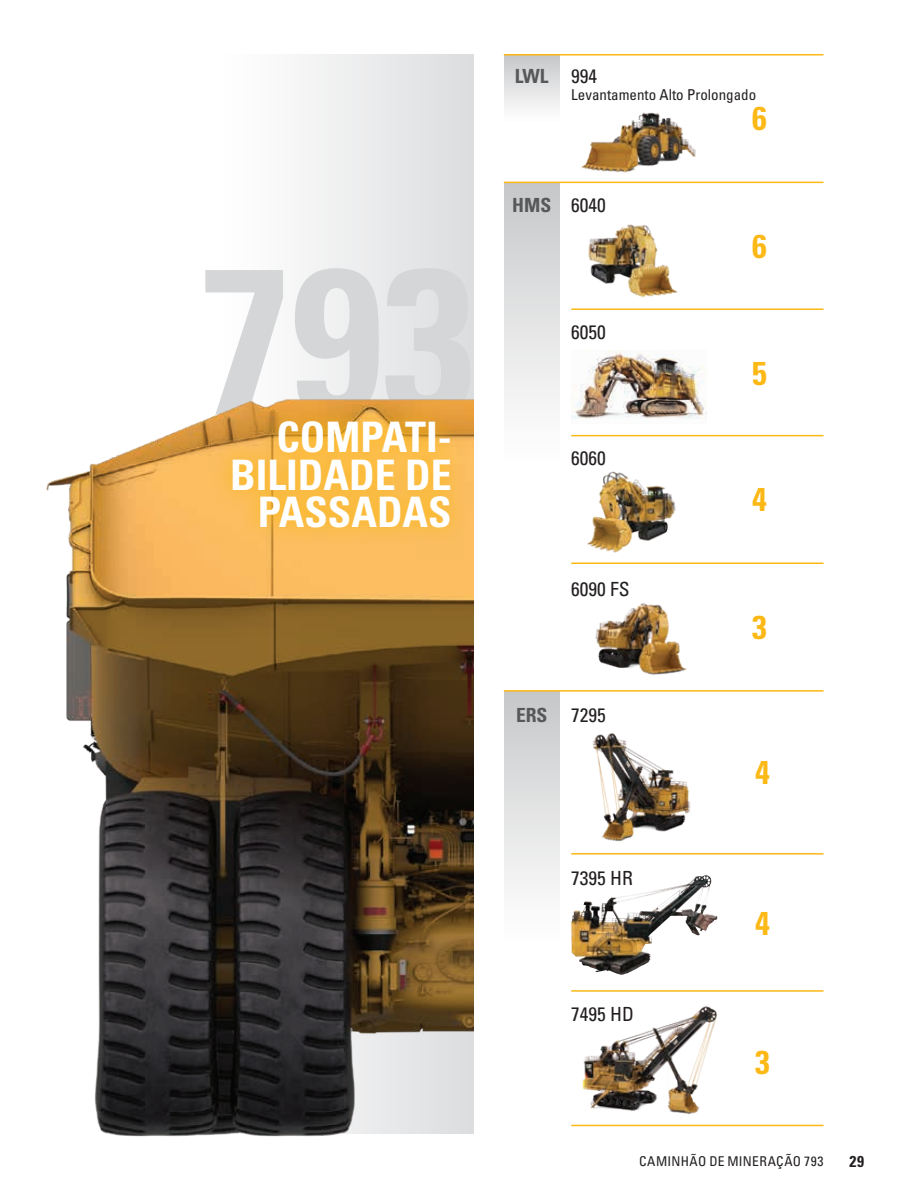
<style>
.page{position:relative;width:918px;height:1188px;background:#fff}
.page>*{position:absolute;margin:0;border:0;box-sizing:border-box;transform-origin:0 0}
.t1{font:700 condensed 207.15px "Univers LT Std";color:#d5d6d8}
.t2{font:700 condensed 42px/37.5px "Univers LT Std";color:#fff;text-align:right}
.t3{font:700 condensed 33px "Univers LT Std";color:#fcb814}
.t4{font:condensed 19.5px "Univers LT Std";color:#231f20}
.t5{font:700 condensed 19.5px "Univers LT Std";color:#57585a}
.t6{font:700 condensed 15.75px "Univers LT Std";color:#231f20}
.t7{font:condensed 15px "Univers LT Std";color:#231f20}
.t8{font:condensed 13.5px "Univers LT Std";letter-spacing:.025em;color:#231f20}
.s1{font-weight:400;color:#231f20}
.s2{font-weight:700;color:#57585a}
</style>
<div class="page">
<div style="left:222px;top:54px;width:251px;height:1080px;background:linear-gradient(to right,#fff,#dcdddf)"></div>
<div style="left:504px;top:692px;width:56px;height:251px;background:linear-gradient(to bottom,#c7c8c9,#fff)"></div>
<div style="left:504px;top:56px;width:56px;height:66px;background:linear-gradient(to bottom,#c7c8ca,#fff)"></div>
<div style="left:504px;top:182px;width:56px;height:283px;background:linear-gradient(to bottom,#c7c8c9,#fff)"></div>
<img style="left:571px;top:875px;width:135px;height:97px">
<hr style="left:571px;top:990px;width:253px;height:2px;background:#fcb814">
<hr style="left:571px;top:853px;width:253px;height:2px;background:#fcb814">
<hr style="left:571px;top:1125px;width:253px;height:1px;background:#fcb814">
<hr style="left:571px;top:562px;width:253px;height:2px;background:#fcb814">
<hr style="left:571px;top:435px;width:253px;height:1px;background:#fcb814">
<hr style="left:571px;top:308px;width:253px;height:2px;background:#fcb814">
<hr style="left:504px;top:182px;width:320px;height:1px;background:#fcb814">
<hr style="left:504px;top:54px;width:320px;height:2px;background:#fcb814">
<hr style="left:504px;top:690px;width:320px;height:2px;background:#fcb814">
<img style="left:595px;top:603px;width:92px;height:72px">
<img style="left:587px;top:471px;width:89px;height:82px">
<img style="left:571px;top:351px;width:136px;height:68px">
<img style="left:588px;top:224px;width:90px;height:74px">
<img style="left:581px;top:112px;width:115px;height:61px">
<img style="left:46px;top:354px;width:427px;height:783px">
<svg style="left:214px;top:404px;width:254px;height:142px"></svg>
<img style="left:593px;top:733px;width:98px;height:109px">
<img style="left:582px;top:1006px;width:135px;height:108px">
<h1 class="t1" style="left:199px;top:214px;width:277px">793</h1>
<h2 class="t2" style="left:230px;top:418px;width:223px">COMPATI-<br>BILIDADE DE<br>PASSADAS</h2>
<p class="t5" style="left:515px;top:64px;width:84px">LWL <span class="s1">994</span></p>
<p class="t7" style="left:571px;top:85px;width:186px">Levantamento Alto Prolongado</p>
<p class="t4" style="left:512px;top:193px;width:95px"><span class="s2">HMS</span> 6040</p>
<p class="t4" style="left:571px;top:319px;width:36px">6050</p>
<p class="t4" style="left:571px;top:446px;width:36px">6060</p>
<p class="t4" style="left:571px;top:576px;width:60px">6090 FS</p>
<p class="t5" style="left:516px;top:703px;width:33px">ERS</p>
<p class="t4" style="left:571px;top:703px;width:36px">7295</p>
<p class="t4" style="left:571px;top:865px;width:63px">7395 HR</p>
<p class="t4" style="left:571px;top:1002px;width:64px">7495 HD</p>
<h3 class="t3" style="left:752px;top:98px;width:16px">6</h3>
<h3 class="t3" style="left:752px;top:226px;width:16px">6</h3>
<h3 class="t3" style="left:752px;top:353px;width:16px">5</h3>
<h3 class="t3" style="left:752px;top:479px;width:16px">4</h3>
<h3 class="t3" style="left:752px;top:607px;width:16px">3</h3>
<h3 class="t3" style="left:755px;top:752px;width:16px">4</h3>
<h3 class="t3" style="left:755px;top:903px;width:16px">4</h3>
<h3 class="t3" style="left:755px;top:1042px;width:16px">3</h3>
<p class="t8" style="left:639px;top:1153px;width:186px">CAMINHÃO DE MINERAÇÃO 793</p>
<p class="t6" style="left:849px;top:1151px;width:16px">29</p>
</div>
